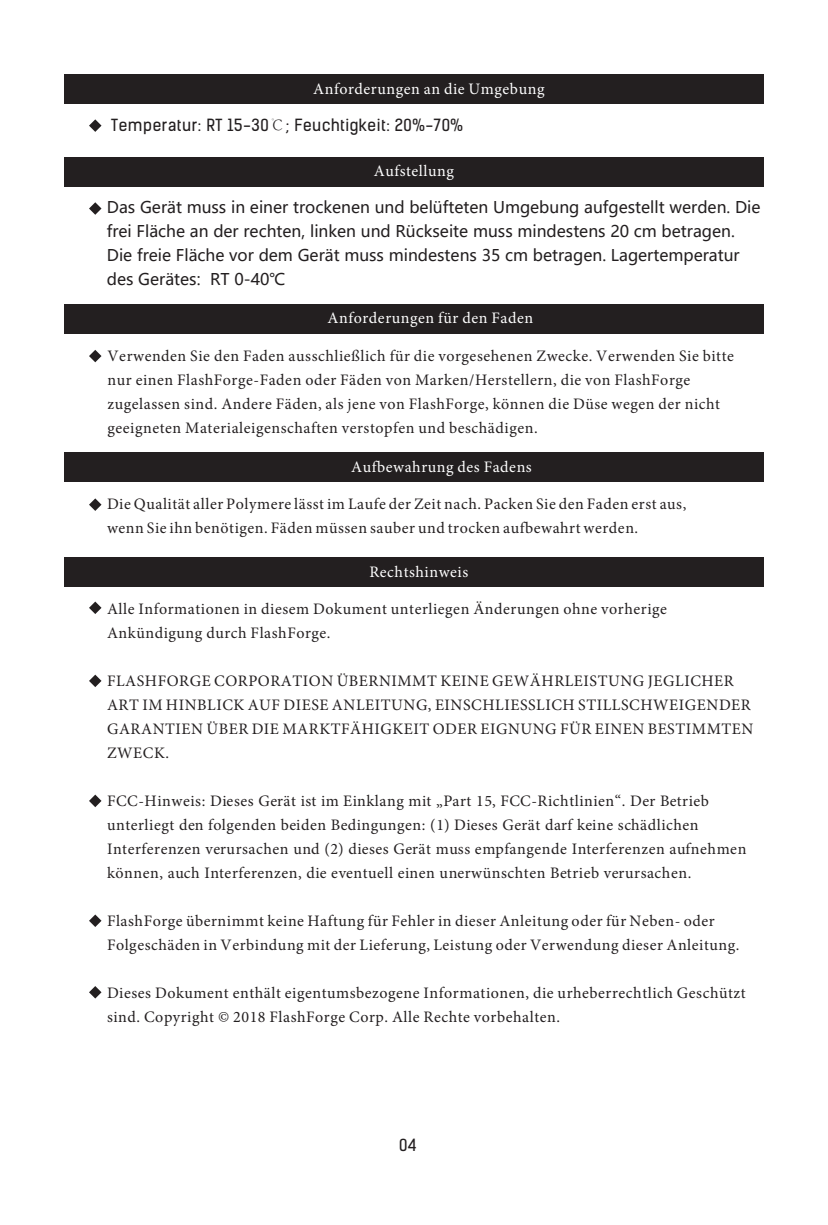
<style>
.page{position:relative;width:828px;height:1225px;background:#fff}
.page>*{position:absolute;margin:0;border:0;box-sizing:border-box;transform-origin:0 0}
.t1{font:16px/24px "Minion Pro";letter-spacing:.035em;color:#231f20}
.t2{font:16px/24px "Microsoft Ya Hei";color:#231f20}
.t3{font:16px "Minion Pro";letter-spacing:.035em;color:#fff}
.t4{font:16px "Kelson Sans";letter-spacing:.035em;color:#231f20}
.s1{font-family:"Adobe Song Std";font-weight:300}
</style>
<div class="page">
<div style="left:64px;top:74px;width:700px;height:29px;background:#231f20"></div>
<div style="left:64px;top:157px;width:700px;height:29px;background:#231f20"></div>
<div style="left:64px;top:304px;width:700px;height:29px;background:#231f20"></div>
<div style="left:64px;top:453px;width:700px;height:29px;background:#231f20"></div>
<div style="left:64px;top:558px;width:700px;height:29px;background:#231f20"></div>
<svg style="left:89px;top:119px;width:12px;height:13px"></svg>
<svg style="left:89px;top:202px;width:12px;height:13px"></svg>
<svg style="left:89px;top:350px;width:12px;height:12px"></svg>
<svg style="left:89px;top:498px;width:12px;height:13px"></svg>
<svg style="left:89px;top:601px;width:12px;height:13px"></svg>
<svg style="left:89px;top:674px;width:12px;height:13px"></svg>
<svg style="left:89px;top:794px;width:12px;height:13px"></svg>
<svg style="left:89px;top:914px;width:12px;height:13px"></svg>
<svg style="left:89px;top:986px;width:12px;height:12px"></svg>
<p class="t3" style="left:313px;top:78px;width:233px">Anforderungen an die Umgebung</p>
<p class="t4" style="left:111px;top:116px;width:353px">Temperatur: RT 15-30<span class="s1">℃</span>; Feuchtigkeit: 20%-70%</p>
<p class="t3" style="left:374px;top:160px;width:82px">Aufstellung</p>
<p class="t2" style="left:107px;top:195px;width:655px">Das Gerät muss in einer trockenen und belüfteten Umgebung aufgestellt werden. Die frei Fläche an der rechten, linken und Rückseite muss mindestens 20 cm betragen.<br>Die freie Fläche vor dem Gerät muss mindestens 35 cm betragen. Lagertemperatur des Gerätes: RT 0-40℃</p>
<p class="t3" style="left:328px;top:307px;width:207px">Anforderungen für den Faden</p>
<p class="t1" style="left:107px;top:343px;width:628px">Verwenden Sie den Faden ausschließlich für die vorgesehenen Zwecke. Verwenden Sie bitte nur einen FlashForge-Faden oder Fäden von Marken/Herstellern, die von FlashForge zugelassen sind. Andere Fäden, als jene von FlashForge, können die Düse wegen der nicht geeigneten Materialeigenschaften verstopfen und beschädigen.</p>
<p class="t3" style="left:351px;top:456px;width:182px">Aufbewahrung des Fadens</p>
<p class="t1" style="left:107px;top:492px;width:581px">Die Qualität aller Polymere lässt im Laufe der Zeit nach. Packen Sie den Faden erst aus, wenn Sie ihn benötigen. Fäden müssen sauber und trocken aufbewahrt werden.</p>
<p class="t3" style="left:369px;top:561px;width:100px">Rechtshinweis</p>
<p class="t1" style="left:107px;top:596px;width:561px">Alle Informationen in diesem Dokument unterliegen Änderungen ohne vorherige<br>Ankündigung durch FlashForge.</p>
<p class="t1" style="left:107px;top:668px;width:648px">FLASHFORGE CORPORATION ÜBERNIMMT KEINE GEWÄHRLEISTUNG JEGLICHER ART IM HINBLICK AUF DIESE ANLEITUNG, EINSCHLIESSLICH STILLSCHWEIGENDER GARANTIEN ÜBER DIE MARKTFÄHIGKEIT ODER EIGNUNG FÜR EINEN BESTIMMTEN ZWECK.</p>
<p class="t1" style="left:107px;top:788px;width:641px">FCC-Hinweis: Dieses Gerät ist im Einklang mit „Part 15, FCC-Richtlinien“. Der Betrieb unterliegt den folgenden beiden Bedingungen: (1) Dieses Gerät darf keine schädlichen Interferenzen verursachen und (2) dieses Gerät muss empfangende Interferenzen aufnehmen können, auch Interferenzen, die eventuell einen unerwünschten Betrieb verursachen.</p>
<p class="t1" style="left:107px;top:908px;width:634px">FlashForge übernimmt keine Haftung für Fehler in dieser Anleitung oder für Neben- oder<br>Folgeschäden in Verbindung mit der Lieferung, Leistung oder Verwendung dieser Anleitung.</p>
<p class="t1" style="left:107px;top:980px;width:640px">Dieses Dokument enthält eigentumsbezogene Informationen, die urheberrechtlich Geschützt sind. Copyright © 2018 FlashForge Corp. Alle Rechte vorbehalten.</p>
<p class="t4" style="left:399px;top:1135px;width:19px">04</p>
</div>
